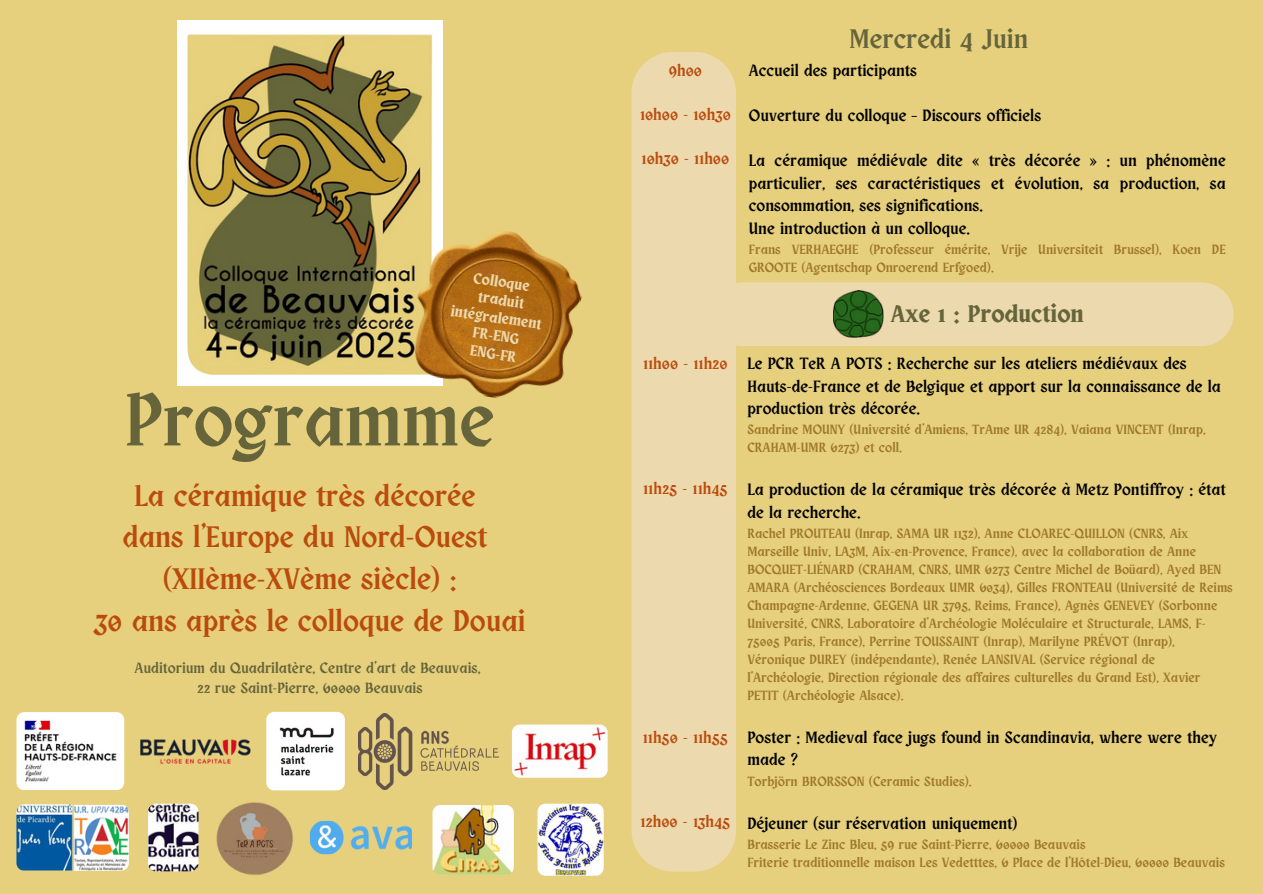
<style>
.page{position:relative;width:1263px;height:894px;background:#fff}
.page>*{position:absolute;margin:0;border:0;box-sizing:border-box;transform-origin:0 0}
.t1{font:75px "Obra Letra";color:#65643a}
.t2{font:30px/41.7px "Obra Letra";color:#ba4b0c;text-align:center}
.t3{font:27px "Obra Letra";color:#65643a}
.t4{font:700 24px "Obra Letra";color:#65643a}
.t5{font:16.5px/22.5px "Obra Letra";color:#000}
.t6{font:16.5px "Obra Letra";color:#ba4b0c}
.t7{font:15px/20.2px "Obra Letra";color:#65643a;text-align:center}
.t8{font:700 15px/18px "Obra Letra";color:#edd9ae;text-align:center}
.t9{font:13.5px/18px "Obra Letra";color:#9f7829}
</style>
<div class="page">
<div style="left:0;top:0;width:1263px;height:893px;background:#e6d07d"></div>
<img style="left:178px;top:20px;width:264px;height:365px">
<img style="left:16px;top:711px;width:108px;height:78px;border-radius:8px">
<img style="left:140px;top:739px;width:111px;height:25px">
<img style="left:512px;top:724px;width:95px;height:53px">
<img style="left:16px;top:804px;width:113px;height:66px;border-radius:8px">
<img style="left:148px;top:803px;width:50px;height:68px;border-radius:8px">
<img style="left:195px;top:794px;width:122px;height:85px;border-radius:8px">
<img style="left:432px;top:804px;width:81px;height:70px;border-radius:8px">
<img style="left:537px;top:803px;width:67px;height:72px;border-radius:8px">
<img style="left:310px;top:820px;width:102px;height:34px;border-radius:8px">
<svg style="left:631px;top:52px;width:105px;height:819px;background:#ecd8ab"></svg>
<div style="left:710px;top:282px;width:524px;height:64px;background:#edd9ae;border-radius:32px"></div>
<img style="left:834px;top:290px;width:49px;height:47px">
<img style="left:266px;top:711px;width:79px;height:79px;border-radius:8px">
<img style="left:358px;top:713px;width:141px;height:75px">
<img style="left:405px;top:219px;width:177px;height:179px">
<h5 class="t8" style="left:457px;top:267px;width:93px;rotate:8deg">Colloque traduit intégralement<br>FR-ENG<br>ENG-FR</h5>
<h2 class="t1" style="left:125px;top:387px;width:371px">Programme</h2>
<p class="t2" style="left:94px;top:476px;width:433px">La céramique très décorée<br>dans l’Europe du Nord-Ouest (XIIème-XVème siècle) :<br>30 ans après le colloque de Douai</p>
<h5 class="t7" style="left:134px;top:658px;width:348px">Auditorium du Quadrilatère, Centre d'art de Beauvais,<br>22 rue Saint-Pierre, 60000 Beauvais</h5>
<p class="t6" style="left:669px;top:63px;width:35px">9h00</p>
<p class="t6" style="left:640px;top:107px;width:92px">10h00 - 10h30</p>
<p class="t6" style="left:642px;top:151px;width:89px">10h30 - 11h00</p>
<h5 class="t6" style="left:643px;top:356px;width:86px">11h00 - 11h20</h5>
<h5 class="t6" style="left:643px;top:480px;width:86px">11h25 - 11h45</h5>
<h5 class="t6" style="left:643px;top:729px;width:87px">11h50 - 11h55</h5>
<h5 class="t6" style="left:640px;top:814px;width:91px">12h00 - 13h45</h5>
<p class="t3" style="left:850px;top:27px;width:180px">Mercredi 4 Juin</p>
<p class="t5" style="left:749px;top:60px;width:170px">Accueil des participants</p>
<p class="t5" style="left:749px;top:105px;width:294px">Ouverture du colloque – Discours officiels</p>
<h4 class="t5" style="left:749px;top:150px;width:478px">La céramique médiévale dite « très décorée » : un phénomène particulier, ses caractéristiques et évolution, sa production, sa consommation, ses significations.<br>Une introduction à un colloque.</h4>
<h4 class="t9" style="left:749px;top:241px;width:478px">Frans VERHAEGHE (Professeur émérite, Vrije Universiteit Brussel), Koen DE<br>GROOTE (Agentschap Onroerend Erfgoed).</h4>
<h1 class="t4" style="left:891px;top:303px;width:195px">Axe 1 : Production</h1>
<p class="t5" style="left:747px;top:353px;width:475px">Le PCR TeR A POTS : Recherche sur les ateliers médiévaux des<br>Hauts-de-France et de Belgique et apport sur la connaissance de la production très décorée.</p>
<p class="t9" style="left:747px;top:421px;width:460px">Sandrine MOUNY (Université d’Amiens, TrAme UR 4284), Vaiana VINCENT (Inrap,<br>CRAHAM-UMR 6273) et coll.</p>
<p class="t5" style="left:747px;top:479px;width:480px">La production de la céramique très décorée à Metz Pontiffroy : état de la recherche.</p>
<p class="t9" style="left:747px;top:525px;width:487px">Rachel PROUTEAU (Inrap, SAMA UR 1132), Anne CLOAREC-QUILLON (CNRS, Aix Marseille Univ, LA3M, Aix-en-Provence, France), avec la collaboration de Anne BOCQUET-LIÉNARD (CRAHAM, CNRS, UMR 6273 Centre Michel de Boüard), Ayed BEN AMARA (Archéosciences Bordeaux UMR 6034), Gilles FRONTEAU (Université de Reims Champagne-Ardenne, GEGENA UR 3795, Reims, France), Agnès GENEVEY (Sorbonne Université, CNRS, Laboratoire d’Archéologie Moléculaire et Structurale, LAMS, F-75005 Paris, France), Perrine TOUSSAINT (Inrap), Marilyne PRÉVOT (Inrap), Véronique DUREY (indépendante), Renée LANSIVAL (Service régional de l’Archéologie, Direction régionale des affaires culturelles du Grand Est), Xavier PETIT (Archéologie Alsace).</p>
<p class="t5" style="left:747px;top:727px;width:471px">Poster : Medieval face jugs found in Scandinavia, where were they made ?</p>
<p class="t9" style="left:747px;top:772px;width:226px">Torbjörn BRORSSON (Ceramic Studies).</p>
<p class="t5" style="left:747px;top:812px;width:272px">Déjeuner (sur réservation uniquement)</p>
<p class="t9" style="left:747px;top:835px;width:340px">Brasserie Le Zinc Bleu, 59 rue Saint-Pierre, 60000 Beauvais</p>
<h2 class="t9" style="left:747px;top:853px;width:479px">Friterie traditionnelle maison Les Vedetttes, 6 Place de l'Hôtel-Dieu, 60000 Beauvais</h2>
</div>
